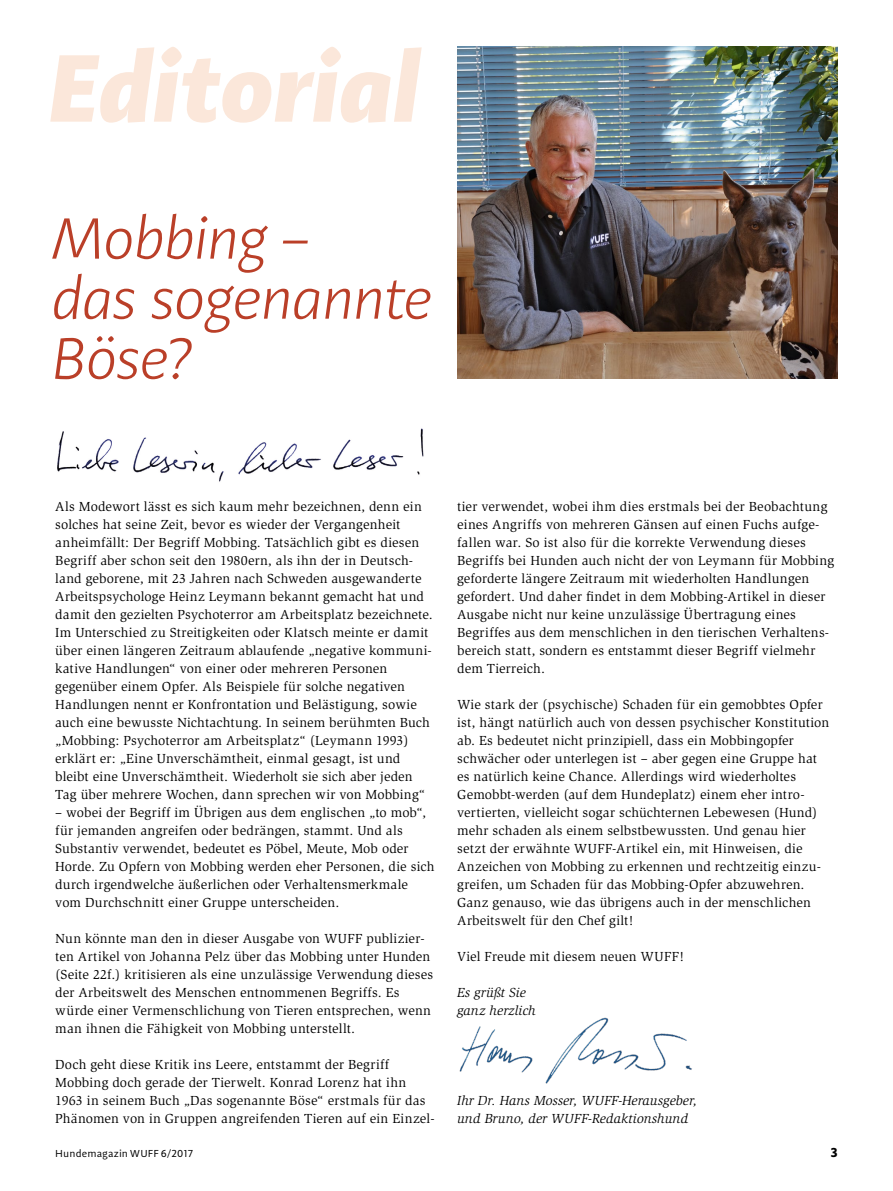
<style>
.page{position:relative;width:893px;height:1191px;background:#fff}
.page>*{position:absolute;margin:0;border:0;box-sizing:border-box;transform-origin:0 0}
.t1{font:italic 900 99px "Adagio Sans";letter-spacing:-.005em;color:#fbe7da}
.t2{font:italic 300 60px/60px "Adagio Sans";letter-spacing:-.025em;color:#ba3f28}
.t3{font:13.5px/18px "Slimbach";letter-spacing:.01em;color:#000}
.t4{font:italic 13.5px/18px "Slimbach";letter-spacing:.01em;color:#000}
.t5{font:700 13.5px "Adagio Sans";color:#000}
.t6{font:10.5px "Adagio Sans";letter-spacing:.01em;color:#000}
</style>
<div class="page">
<img style="left:57px;top:428px;width:367px;height:54px">
<img style="left:459px;top:1017px;width:233px;height:67px">
<img style="left:457px;top:47px;width:381px;height:332px">
<h1 class="t1" style="left:55px;top:22px;width:372px">Editorial</h1>
<h2 class="t2" style="left:55px;top:209px;width:382px">Mobbing –<br>das sogenannte<br>Böse?</h2>
<p class="t3" style="left:55px;top:497px;width:379px">Als Modewort lässt es sich kaum mehr bezeichnen, denn ein solches hat seine Zeit, bevor es wieder der Vergangenheit anheimfällt: Der Begriff Mobbing. Tatsächlich gibt es diesen Begriff aber schon seit den 1980ern, als ihn der in Deutsch&shy;land geborene, mit 23 Jahren nach Schweden ausgewanderte Arbeitspsychologe Heinz Leymann bekannt gemacht hat und damit den gezielten Psychoterror am Arbeitsplatz bezeichnete.<br>Im Unterschied zu Streitigkeiten oder Klatsch meinte er damit über einen längeren Zeitraum ablaufende „negative kommuni&shy;kative Handlungen“ von einer oder mehreren Personen gegenüber einem Opfer. Als Beispiele für solche negativen Handlungen nennt er Konfrontation und Belästigung, sowie auch eine bewusste Nichtachtung. In seinem berühmten Buch „Mobbing: Psychoterror am Arbeitsplatz“ (Leymann 1993) erklärt er: „Eine Unverschämtheit, einmal gesagt, ist und bleibt eine Unverschämtheit. Wiederholt sie sich aber jeden Tag über mehrere Wochen, dann sprechen wir von Mobbing“</p>
<p class="t3" style="left:55px;top:803px;width:381px">– wobei der Begriff im Übrigen aus dem englischen „to mob“, für jemanden angreifen oder bedrängen, stammt. Und als Substantiv verwendet, bedeutet es Pöbel, Meute, Mob oder Horde. Zu Opfern von Mobbing werden eher Personen, die sich durch irgendwelche äußerlichen oder Verhaltensmerkmale vom Durchschnitt einer Gruppe unterscheiden.</p>
<p class="t3" style="left:55px;top:929px;width:380px">Nun könnte man den in dieser Ausgabe von WUFF publizier&shy;ten Artikel von Johanna Pelz über das Mobbing unter Hunden (Seite 22f.) kritisieren als eine unzulässige Verwendung dieses der Arbeitswelt des Menschen entnommenen Begriffs. Es würde einer Vermenschlichung von Tieren entsprechen, wenn man ihnen die Fähigkeit von Mobbing unterstellt.</p>
<p class="t3" style="left:55px;top:1055px;width:381px">Doch geht diese Kritik ins Leere, entstammt der Begriff Mobbing doch gerade der Tierwelt. Konrad Lorenz hat ihn 1963 in seinem Buch „Das sogenannte Böse“ erstmals für das Phänomen von in Gruppen angreifenden Tieren auf ein Einzel-</p>
<p class="t3" style="left:457px;top:497px;width:378px">tier verwendet, wobei ihm dies erstmals bei der Beobachtung eines Angriffs von mehreren Gänsen auf einen Fuchs aufge&shy;fallen war. So ist also für die korrekte Verwendung dieses Begriffs bei Hunden auch nicht der von Leymann für Mobbing geforderte längere Zeitraum mit wiederholten Handlungen gefordert. Und daher findet in dem Mobbing-Artikel in dieser Ausgabe nicht nur keine unzulässige Übertragung eines Begriffes aus dem menschlichen in den tierischen Verhaltens&shy;bereich statt, sondern es entstammt dieser Begriff vielmehr dem Tierreich.</p>
<p class="t3" style="left:457px;top:695px;width:374px">Wie stark der (psychische) Schaden für ein gemobbtes Opfer ist, hängt natürlich auch von dessen psychischer Konstitution ab. Es bedeutet nicht prinzipiell, dass ein Mobbingopfer schwächer oder unterlegen ist – aber gegen eine Gruppe hat es natürlich keine Chance. Allerdings wird wiederholtes Gemobbt-werden (auf dem Hundeplatz) einem eher intro&shy;vertierten, vielleicht sogar schüchternen Lebewesen (Hund) mehr schaden als einem selbstbewussten. Und genau hier setzt der erwähnte WUFF-Artikel ein, mit Hinweisen, die Anzeichen von Mobbing zu erkennen und rechtzeitig einzu&shy;greifen, um Schaden für das Mobbing-Opfer abzuwehren.<br>Ganz genauso, wie das übrigens auch in der menschlichen Arbeitswelt für den Chef gilt!</p>
<p class="t3" style="left:457px;top:947px;width:228px">Viel Freude mit diesem neuen WUFF!</p>
<p class="t4" style="left:457px;top:983px;width:80px">Es grüßt Sie ganz herzlich</p>
<p class="t4" style="left:457px;top:1091px;width:242px">Ihr Dr. Hans Mosser, WUFF-Herausgeber, und Bruno, der WUFF-Redaktionshund</p>
<p class="t6" style="left:55px;top:1146px;width:139px">Hundemagazin WUFF 6/2017</p>
<p class="t5" style="left:830px;top:1143px;width:9px">3</p>
</div>
